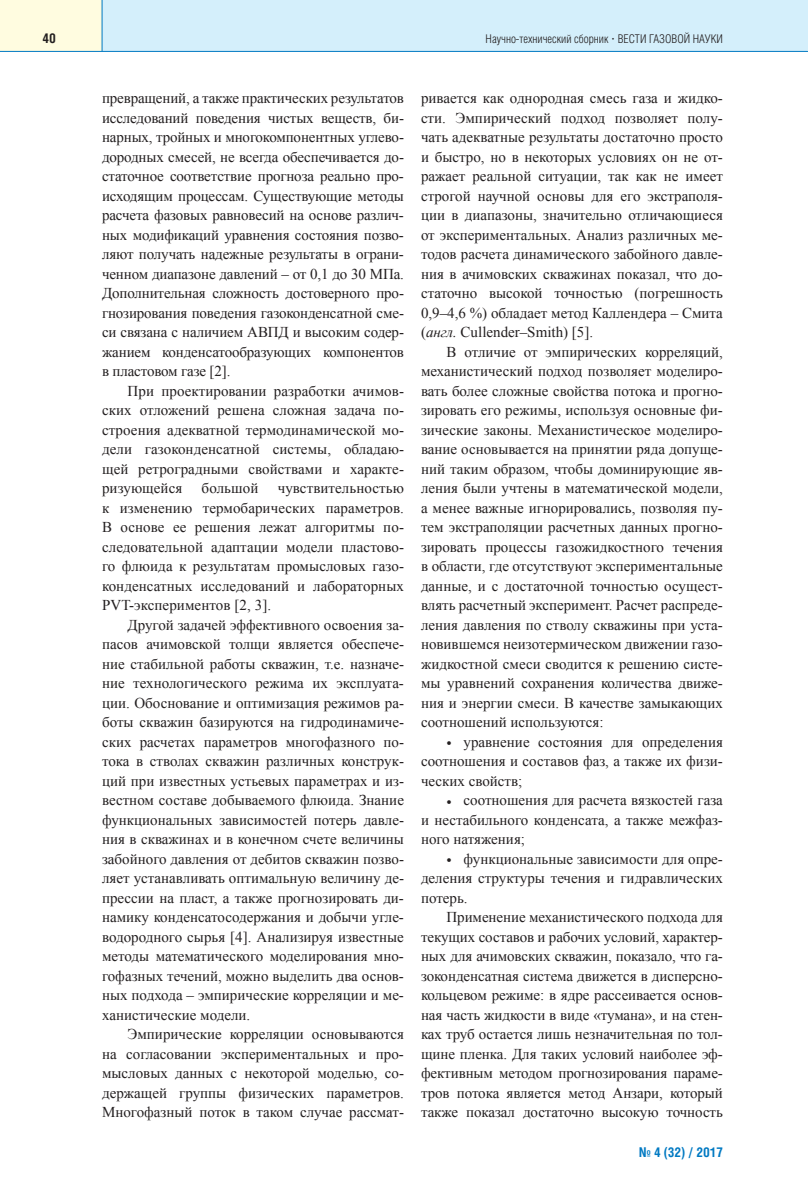
<style>
.page{position:relative;width:808px;height:1191px;background:#fff}
.page>*{position:absolute;margin:0;border:0;box-sizing:border-box;transform-origin:0 0}
.t1{font:15px/19.5px "Times New Roman";color:#231f20;text-align:justify}
.t2{font:700 13.5px "Helios Cond";color:#0079c2}
.t3{font:700 13.5px "Helios Cond";color:#231f20}
.t4{font:300 12px "Helios Cond";color:#231f20}
.s1{font-family:"Times New Roman";font-weight:700}
.s2{font-style:italic}
</style>
<div class="page">
<div style="left:102px;top:0;width:706px;height:51px;background:#d4effb"></div>
<div style="left:0;top:0;width:102px;height:51px;background:#fffce0"></div>
<hr style="left:0;top:51px;width:808px;height:1px;background:#0079c2">
<hr style="left:102px;top:0;width:1px;height:51px;background:#0079c2">
<p class="t3" style="left:43px;top:33px;width:15px">40</p>
<p class="t4" style="left:486px;top:34px;width:239px">Научно-технический сборник <span class="s1">·</span> ВЕСТИ ГАЗОВОЙ НАУКИ</p>
<p class="t1" style="left:102px;top:88px;width:303px">превращений, а также практических результатов исследований поведения чистых веществ, би&shy;нарных, тройных и многокомпонентных углево&shy;дородных смесей, не всегда обеспечивается до&shy;статочное соответствие прогноза реально про&shy;исходящим процессам. Существующие методы расчета фазовых равновесий на основе различ&shy;ных модификаций уравнения состояния позво&shy;ляют получать надежные результаты в ограни&shy;ченном диапазоне давлений – от 0,1 до 30 МПа.<br>Дополнительная сложность достоверного про&shy;гнозирования поведения газоконденсатной сме&shy;си связана с наличием АВПД и высоким содер&shy;жанием конденсатообразующих компонентов в пластовом газе [2].</p>
<p class="t1" style="left:102px;top:381px;width:303px;text-indent:26px">При проектировании разработки ачимов&shy;ских отложений решена сложная задача по&shy;строения адекватной термодинамической мо&shy;дели газоконденсатной системы, обладаю&shy;щей ретроградными свойствами и характе&shy;ризующейся</p>
<p class="t1" style="left:202px;top:478px;width:58px">большой</p>
<p class="t1" style="left:102px;top:478px;width:303px;text-indent:176px">чувствительностью к изменению термобарических параметров.<br>В основе ее решения лежат алгоритмы по&shy;следовательной адаптации модели пластово&shy;го флюида к результатам промысловых газо&shy;конденсатных исследований и лабораторных PVT-экспериментов [2, 3].</p>
<p class="t1" style="left:102px;top:615px;width:303px;text-indent:26px">Другой задачей эффективного освоения за&shy;пасов ачимовской толщи является обеспече&shy;ние стабильной работы скважин, т.е. назначе&shy;ние технологического режима их эксплуата&shy;ции. Обоснование и оптимизация режимов ра&shy;боты скважин базируются на гидродинамиче&shy;ских расчетах параметров многофазного по&shy;тока в стволах скважин различных конструк&shy;ций при известных устьевых параметрах и из&shy;вестном составе добываемого флюида. Знание функциональных зависимостей потерь давле&shy;ния в скважинах и в конечном счете величины забойного давления от дебитов скважин позво&shy;ляет устанавливать оптимальную величину де&shy;прессии на пласт, а также прогнозировать ди&shy;намику конденсатосодержания и добычи угле&shy;водородного сырья [4]. Анализируя известные методы математического моделирования мно&shy;гофазных течений, можно выделить два основ&shy;ных подхода – эмпирические корреляции и ме&shy;ханистические модели.</p>
<p class="t1" style="left:102px;top:1024px;width:303px;text-indent:26px">Эмпирические корреляции основываются на согласовании экспериментальных и про&shy;мысловых данных с некоторой моделью, со&shy;держащей группы физических параметров.<br>Многофазный поток в таком случае рассмат-</p>
<p class="t1" style="left:421px;top:88px;width:303px">ривается как однородная смесь газа и жидко&shy;сти. Эмпирический подход позволяет полу&shy;чать адекватные результаты достаточно просто и быстро, но в некоторых условиях он не от&shy;ражает реальной ситуации, так как не имеет строгой научной основы для его экстраполя&shy;ции в диапазоны, значительно отличающиеся от экспериментальных. Анализ различных ме&shy;тодов расчета динамического забойного давле&shy;ния в ачимовских скважинах показал, что до&shy;статочно высокой точностью (погрешность 0,9–4,6 %) обладает метод Каллендера – Смита (<span class="s2">англ.</span> Cullender–Smith) [5].</p>
<p class="t1" style="left:421px;top:342px;width:303px;text-indent:26px">В отличие от эмпирических корреляций, механистический подход позволяет моделиро&shy;вать более сложные свойства потока и прогно&shy;зировать его режимы, используя основные фи&shy;зические законы. Механистическое моделиро&shy;вание основывается на принятии ряда допуще&shy;ний таким образом, чтобы доминирующие яв&shy;ления были учтены в математической модели, а менее важные игнорировались, позволяя пу&shy;тем экстраполяции расчетных данных прогно&shy;зировать процессы газожидкостного течения в области, где отсутствуют экспериментальные данные, и с достаточной точностью осущест&shy;влять расчетный эксперимент. Расчет распреде&shy;ления давления по стволу скважины при уста&shy;новившемся неизотермическом движении газо&shy;жидкостной смеси сводится к решению систе&shy;мы уравнений сохранения количества движе&shy;ния и энергии смеси. В качестве замыкающих соотношений используются:</p>
<p class="t1" style="left:421px;top:732px;width:303px;text-indent:26px">• уравнение состояния для определения соотношения и составов фаз, а также их физи&shy;ческих свойств;</p>
<p class="t1" style="left:421px;top:790px;width:303px;text-indent:26px">• соотношения для расчета вязкостей газа и нестабильного конденсата, а также межфаз&shy;ного натяжения;</p>
<p class="t1" style="left:421px;top:849px;width:303px;text-indent:26px">• функциональные зависимости для опре&shy;деления структуры течения и гидравлических потерь.</p>
<p class="t1" style="left:421px;top:907px;width:303px;text-indent:26px">Применение механистического подхода для текущих составов и рабочих условий, характер&shy;ных для ачимовских скважин, показало, что га&shy;зоконденсатная система движется в дисперсно&shy;кольцевом режиме: в ядре рассеивается основ&shy;ная часть жидкости в виде «тумана», и на стен&shy;ках труб остается лишь незначительная по тол&shy;щине пленка. Для таких условий наиболее эф&shy;фективным методом прогнозирования параме&shy;тров потока является метод Анзари, который также показал достаточно высокую точность</p>
<p class="t2" style="left:639px;top:1147px;width:85px">№ 4 (32) / 2017</p>
</div>
